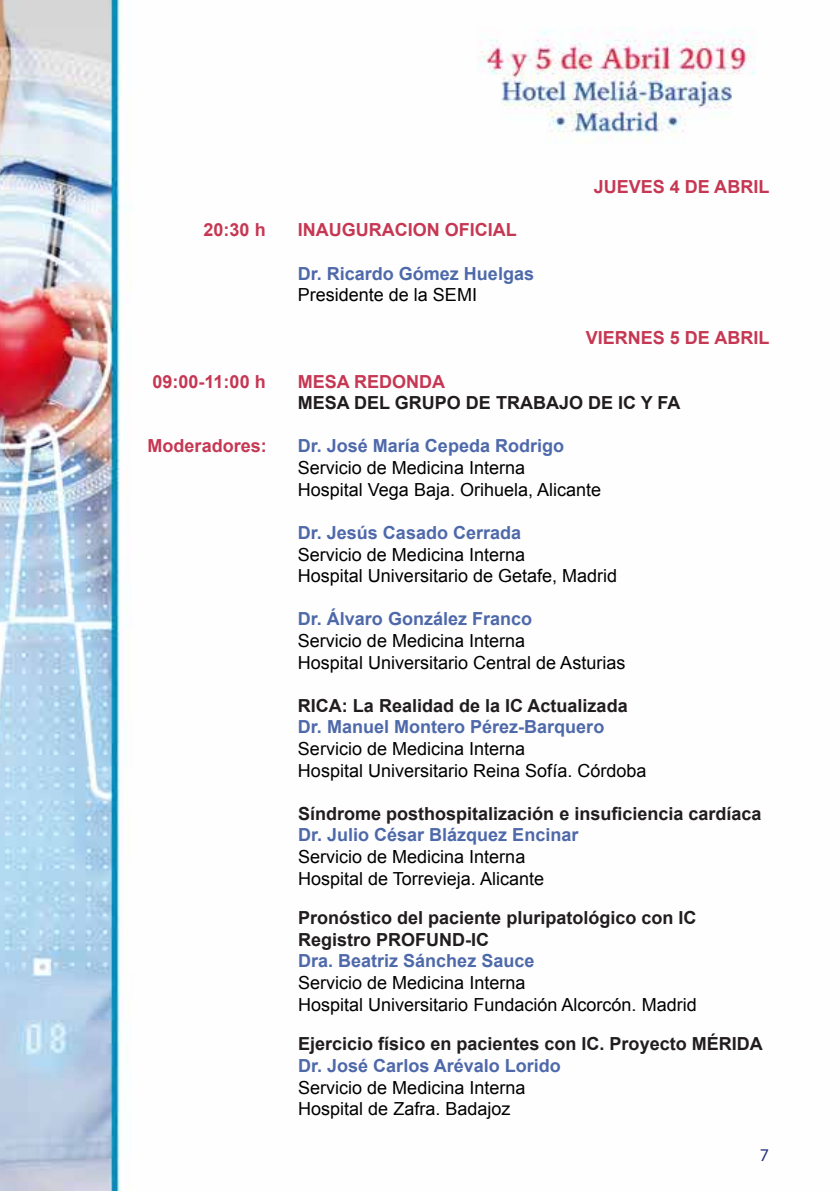
<style>
.page{position:relative;width:840px;height:1191px;background:#fff}
.page>*{position:absolute;margin:0;border:0;box-sizing:border-box;transform-origin:0 0}
.t1{font:18px/21.6px "Arial";color:#000}
.t2{font:700 18px/21.6px "Arial";color:#211d1e}
.t3{font:700 18px "Arial";color:#4e69aa}
.t4{font:700 18px "Arial";color:#c63753}
.t5{font:18px "Myriad Pro";color:#283583}
</style>
<div class="page">
<img style="left:0;top:0;width:755px;height:1191px">
<p class="t4" style="left:203px;top:218px;width:64px">20:30 h</p>
<p class="t4" style="left:297px;top:218px;width:220px">INAUGURACION OFICIAL</p>
<p class="t3" style="left:297px;top:261px;width:238px">Dr. Ricardo Gómez Huelgas</p>
<p class="t1" style="left:297px;top:284px;width:181px">Presidente de la SEMI</p>
<p class="t4" style="left:593px;top:175px;width:177px">JUEVES 4 DE ABRIL</p>
<p class="t4" style="left:585px;top:326px;width:185px">VIERNES 5 DE ABRIL</p>
<p class="t4" style="left:152px;top:369px;width:115px">09:00-11:00 h</p>
<p class="t4" style="left:297px;top:369px;width:149px">MESA REDONDA</p>
<p class="t2" style="left:297px;top:393px;width:384px">MESA DEL GRUPO DE TRABAJO DE IC Y FA</p>
<p class="t4" style="left:147px;top:434px;width:121px">Moderadores:</p>
<p class="t3" style="left:297px;top:434px;width:268px">Dr. José María Cepeda Rodrigo</p>
<p class="t1" style="left:297px;top:457px;width:305px">Servicio de Medicina Interna<br>Hospital Vega Baja. Orihuela, Alicante</p>
<p class="t3" style="left:297px;top:521px;width:225px">Dr. Jesús Casado Cerrada</p>
<p class="t1" style="left:298px;top:543px;width:321px">Servicio de Medicina Interna<br>Hospital Universitario de Getafe, Madrid</p>
<p class="t3" style="left:298px;top:607px;width:236px">Dr. Álvaro González Franco</p>
<p class="t1" style="left:298px;top:630px;width:329px">Servicio de Medicina Interna<br>Hospital Universitario Central de Asturias</p>
<p class="t2" style="left:298px;top:695px;width:331px">RICA: La Realidad de la IC Actualizada</p>
<p class="t3" style="left:298px;top:715px;width:308px">Dr. Manuel Montero Pérez-Barquero</p>
<p class="t1" style="left:298px;top:738px;width:350px">Servicio de Medicina Interna<br>Hospital Universitario Reina Sofía. Córdoba</p>
<p class="t2" style="left:298px;top:803px;width:465px">Síndrome posthospitalización e insuficiencia cardíaca</p>
<p class="t3" style="left:298px;top:823px;width:282px">Dr. Julio César Blázquez Encinar</p>
<p class="t1" style="left:298px;top:846px;width:247px">Servicio de Medicina Interna<br>Hospital de Torrevieja. Alicante</p>
<p class="t2" style="left:298px;top:907px;width:400px">Pronóstico del paciente pluripatológico con IC<br>Registro PROFUND-IC</p>
<p class="t3" style="left:298px;top:949px;width:238px">Dra. Beatriz Sánchez Sauce</p>
<p class="t1" style="left:298px;top:972px;width:400px">Servicio de Medicina Interna<br>Hospital Universitario Fundación Alcorcón. Madrid</p>
<p class="t2" style="left:298px;top:1033px;width:466px">Ejercicio físico en pacientes con IC. Proyecto MÉRIDA</p>
<p class="t3" style="left:298px;top:1053px;width:264px">Dr. José Carlos Arévalo Lorido</p>
<p class="t1" style="left:298px;top:1076px;width:229px">Servicio de Medicina Interna<br>Hospital de Zafra. Badajoz</p>
<p class="t5" style="left:759px;top:1143px;width:11px">7</p>
</div>
